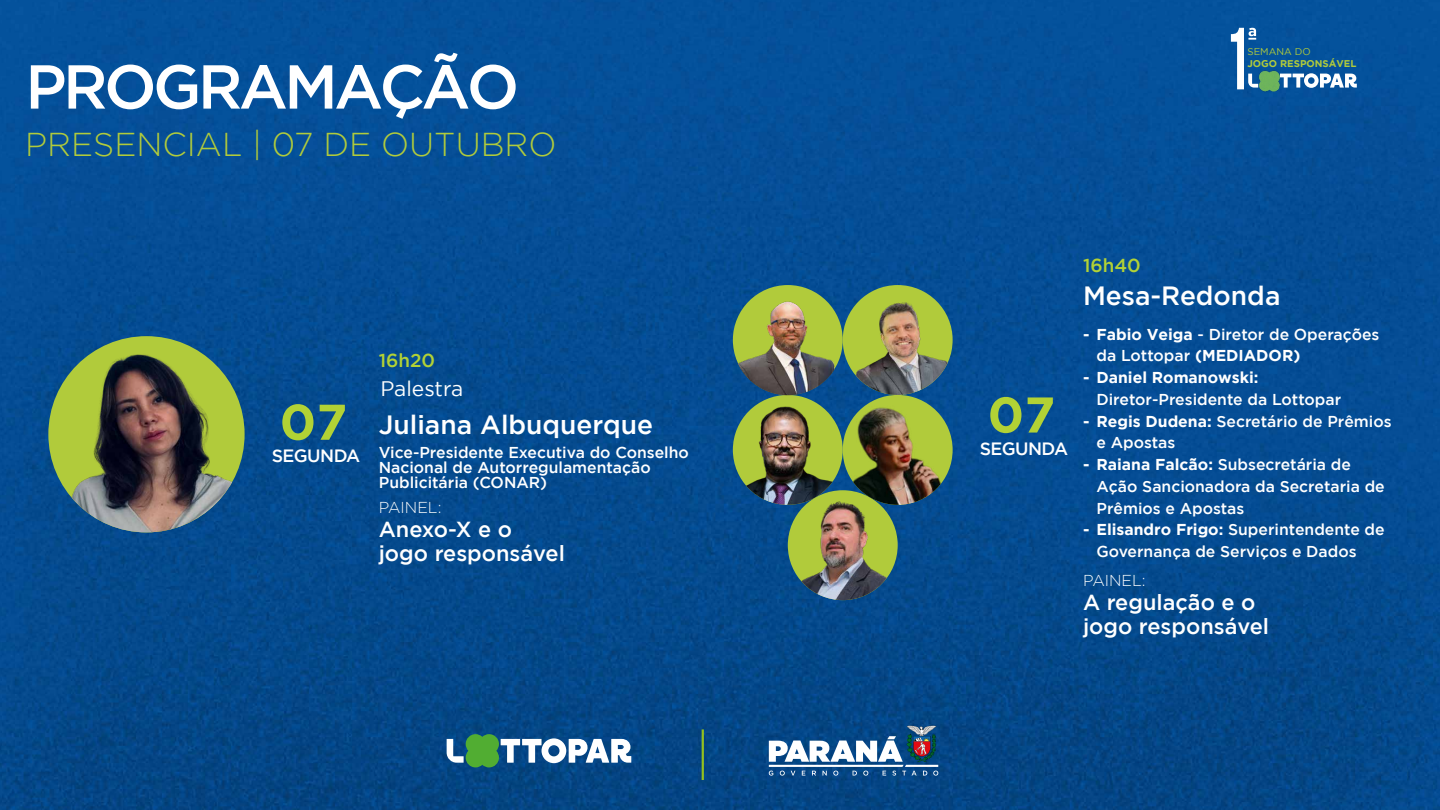
<style>
.page{position:relative;width:1440px;height:810px;background:#fff}
.page>*{position:absolute;margin:0;border:0;box-sizing:border-box;transform-origin:0 0}
.t1{font:500 61.88px "Gotham";letter-spacing:-.06em;color:#fff}
.t2{font:700 50.1px "Gotham";color:#b2d235}
.t3{font:300 33px "Gotham";color:#b1cb3b}
.t4{font:500 26.4px "Gotham";color:#fff}
.t5{font:500 21.75px/24px "Gotham";color:#fff}
.t6{font:21px "Gotham";color:#fff}
.t7{font:500 18.75px "Gotham";color:#b2d235}
.t8{font:500 17.77px "Gotham";letter-spacing:-.035em;color:#fff}
.t9{font:500 15.75px/21.8px "Gotham";color:#fff}
.t10{font:700 15.75px "Gotham";color:#fff}
.t11{font:300 15.75px "Gotham";color:#fff}
.t12{font:700 9.75px "Gotham";color:#b1cb3b}
.t13{font:9.75px "Gotham";color:#b1cb3b}
.s1{font-weight:700;font-size:50.1px;color:#b2d235}
.s2{font-weight:700}
</style>
<div class="page">
<img style="left:0;top:0;width:1440px;height:810px">
<svg style="left:447px;top:734px;width:184px;height:33px"></svg>
<svg style="left:769px;top:726px;width:169px;height:50px"></svg>
<hr style="left:702px;top:729px;width:2px;height:51px;background:#93c01f">
<img style="left:1259px;top:69px;width:22px;height:23px">
<svg style="left:1280px;top:73px;width:77px;height:15px"></svg>
<svg style="left:1231px;top:28px;width:27px;height:61px"></svg>
<img style="left:733px;top:395px;width:110px;height:110px;border-radius:55px">
<img style="left:48px;top:336px;width:197px;height:196px;border-radius:98px">
<img style="left:733px;top:285px;width:110px;height:110px;border-radius:55px">
<img style="left:843px;top:395px;width:110px;height:110px;border-radius:55px">
<img style="left:843px;top:285px;width:110px;height:110px;border-radius:55px">
<img style="left:788px;top:492px;width:110px;height:108px">
<h1 class="t1" style="left:25px;top:52px;width:496px">PROGRAMAÇÃO</h1>
<h3 class="t3" style="left:25px;top:126px;width:533px">PRESENCIAL | 07 DE OUTUBRO</h3>
<p class="t7" style="left:379px;top:349px;width:58px">16h20</p>
<h3 class="t6" style="left:380px;top:377px;width:84px">Palestra</h3>
<h3 class="t4" style="left:280px;top:410px;width:375px"><span class="s1">07</span> Juliana Albuquerque</h3>
<p class="t8" style="left:272px;top:446px;width:90px">SEGUNDA</p>
<p class="t9" style="left:379px;top:445px;width:312px;line-height:14.9px">Vice-Presidente Executiva do Conselho<br>Nacional de Autorregulamentação<br>Publicitária (CONAR)</p>
<p class="t11" style="left:379px;top:499px;width:64px">PAINEL:</p>
<h3 class="t5" style="left:379px;top:517px;width:188px">Anexo-X e o jogo responsável</h3>
<p class="t13" style="left:1247px;top:46px;width:65px">SEMANA DO</p>
<p class="t12" style="left:1247px;top:58px;width:111px">JOGO RESPONSÁVEL</p>
<h2 class="t2" style="left:988px;top:386px;width:69px">07</h2>
<p class="t8" style="left:980px;top:439px;width:90px">SEGUNDA</p>
<p class="t7" style="left:1083px;top:255px;width:59px">16h40</p>
<h3 class="t4" style="left:1083px;top:281px;width:199px">Mesa-Redonda</h3>
<p class="t9" style="left:1096px;top:323px;width:284px;text-indent:-13px"><span class="s2">- Fabio Veiga</span> - Diretor de Operações da Lottopar <span class="s2">(MEDIADOR)</span></p>
<p class="t10" style="left:1083px;top:369px;width:177px">- Daniel Romanowski:</p>
<p class="t9" style="left:1096px;top:388px;width:246px">Diretor-Presidente da Lottopar</p>
<p class="t9" style="left:1096px;top:410px;width:297px;text-indent:-13px"><span class="s2">- Regis Dudena:</span> Secretário de Prêmios e Apostas</p>
<p class="t9" style="left:1096px;top:453px;width:290px;text-indent:-13px"><span class="s2">- Raiana Falcão:</span> Subsecretária de<br>Ação Sancionadora da Secretaria de<br>Prêmios e Apostas</p>
<p class="t9" style="left:1096px;top:519px;width:290px;text-indent:-13px"><span class="s2">- Elisandro Frigo:</span> Superintendente de<br>Governança de Serviços e Dados</p>
<p class="t11" style="left:1083px;top:572px;width:64px">PAINEL:</p>
<h3 class="t5" style="left:1083px;top:590px;width:188px">A regulação e o jogo responsável</h3>
</div>
